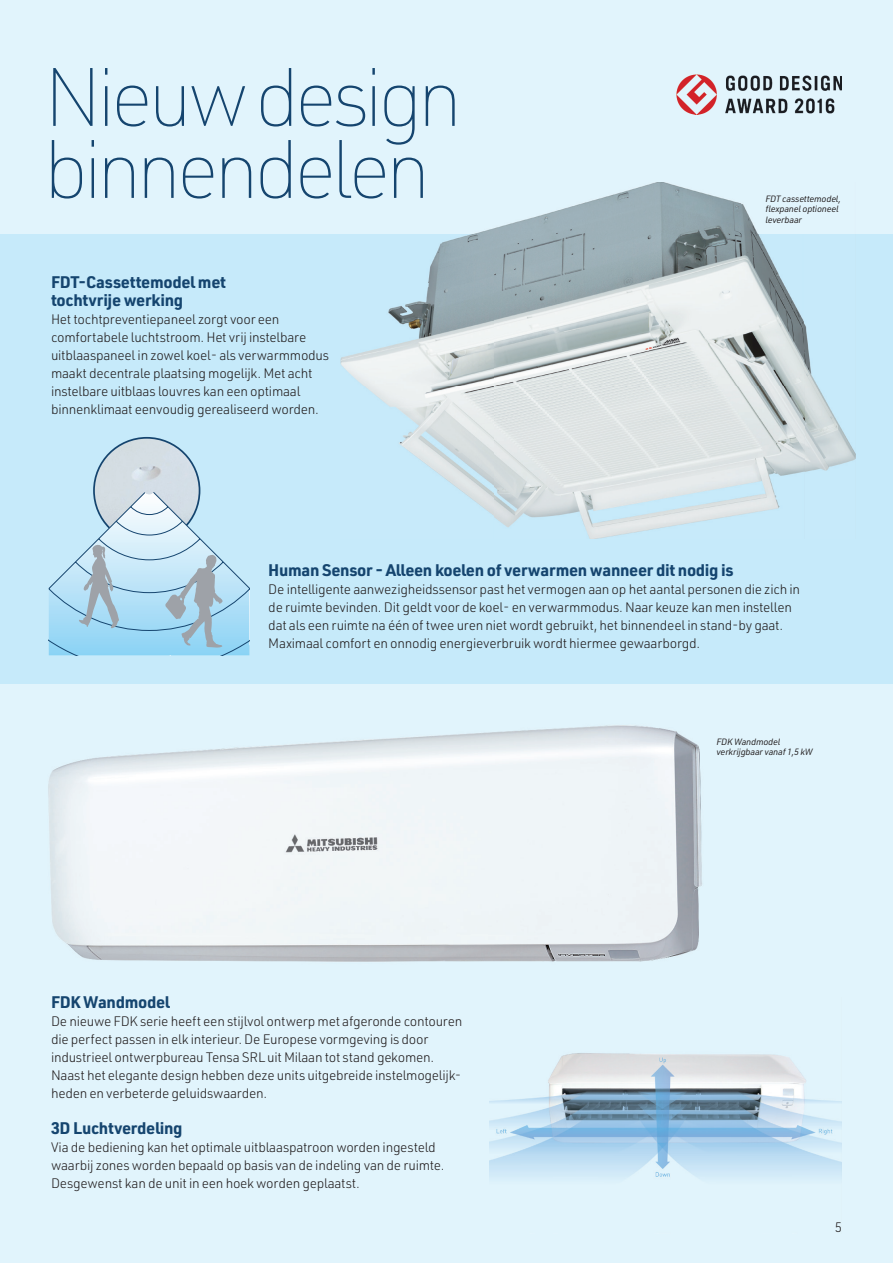
<style>
.page{position:relative;width:893px;height:1263px;background:#e1f4fc}
.page>*{position:absolute;margin:0;border:0;box-sizing:border-box;transform-origin:0 0}
.t1{font:100 81px/72px "URWDIN";letter-spacing:-.07em;color:#15456f}
.t2{font:700 16.5px/18px "URWDIN";letter-spacing:-.02em;color:#15456f}
.t3{font:300 13.5px/18px "URWDIN";letter-spacing:-.02em;color:#231f20}
.t4{font:italic 9px/10.5px "URWDIN";letter-spacing:-.02em;color:#231f20}
</style>
<div class="page">
<div style="left:0;top:235px;width:893px;height:449px;background:#c6eafa"></div>
<img style="left:341px;top:182px;width:515px;height:357px">
<img style="left:48px;top:725px;width:654px;height:237px">
<img style="left:94px;top:438px;width:106px;height:105px;border-radius:53px">
<svg style="left:49px;top:491px;width:200px;height:165px"></svg>
<img style="left:677px;top:75px;width:40px;height:39px">
<img style="left:725px;top:75px;width:117px;height:39px">
<img style="left:490px;top:1053px;width:352px;height:125px">
<h1 class="t1" style="left:43px;top:59px;width:421px">Nieuw design binnendelen</h1>
<p class="t2" style="left:51px;top:273px;width:177px">FDT-Cassettemodel met tochtvrije werking</p>
<p class="t3" style="left:51px;top:310px;width:280px">Het tochtpreventiepaneel zorgt voor een comfortabele luchtstroom. Het vrij instelbare uitblaaspaneel in zowel koel- als verwarmmodus maakt decentrale plaatsing mogelijk. Met acht instelbare uitblaas louvres kan een optimaal binnenklimaat eenvoudig gerealiseerd worden.</p>
<p class="t4" style="left:765px;top:193px;width:77px">FDT cassettemodel, flexpanel optioneel leverbaar</p>
<p class="t2" style="left:268px;top:561px;width:467px">Human Sensor - Alleen koelen of verwarmen wanneer dit nodig is</p>
<p class="t3" style="left:268px;top:580px;width:533px">De intelligente aanwezigheidssensor past het vermogen aan op het aantal personen die zich in de ruimte bevinden. Dit geldt voor de koel- en verwarmmodus. Naar keuze kan men instellen dat als een ruimte na één of twee uren niet wordt gebruikt, het binnendeel in stand-by gaat.<br>Maximaal comfort en onnodig energieverbruik wordt hiermee gewaarborgd.</p>
<p class="t2" style="left:51px;top:993px;width:120px">FDK Wandmodel</p>
<p class="t3" style="left:51px;top:1012px;width:413px">De nieuwe FDK serie heeft een stijlvol ontwerp met afgeronde contouren die perfect passen in elk interieur. De Europese vormgeving is door industrieel ontwerpbureau Tensa SRL uit Milaan tot stand gekomen.<br>Naast het elegante design hebben deze units uitgebreide instelmogelijk&shy;heden en verbeterde geluidswaarden.</p>
<p class="t2" style="left:51px;top:1119px;width:133px">3D Luchtverdeling</p>
<p class="t3" style="left:51px;top:1138px;width:395px">Via de bediening kan het optimale uitblaaspatroon worden ingesteld waarbij zones worden bepaald op basis van de indeling van de ruimte.<br>Desgewenst kan de unit in een hoek worden geplaatst.</p>
<p class="t4" style="left:716px;top:736px;width:98px">FDK Wandmodel verkrijgbaar vanaf 1,5 kW</p>
<p class="t3" style="left:835px;top:1217px;width:9px">5</p>
</div>
